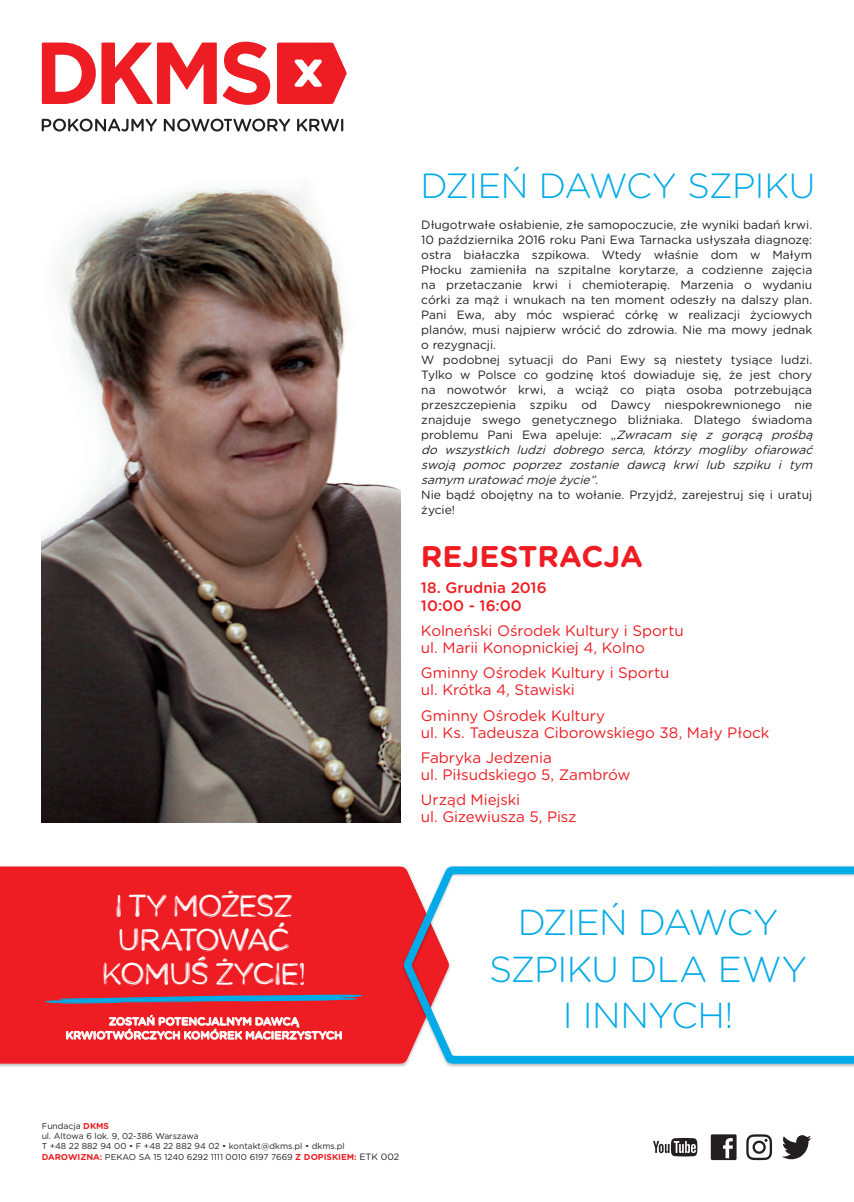
<style>
.page{position:relative;width:854px;height:1202px;background:#fff}
.page>*{position:absolute;margin:0;border:0;box-sizing:border-box;transform-origin:0 0}
.t1{font:300 36.1px/46.4px "Gotham Rounded";letter-spacing:-.03em;color:#00abe7;text-align:center}
.t2{font:300 35px "Gotham Rounded";letter-spacing:-.02em;color:#00abe7}
.t3{font:32.8px/33.8px "DKMS Brushed";letter-spacing:-.02em;color:#fff;text-align:center}
.t4{font:700 29.9px "Gotham Rounded";color:#ee1d23}
.t5{font:15.2px/17px "Gotham Rounded";letter-spacing:-.005em;color:#ee1d23}
.t6{font:500 15.2px/18.2px "Gotham Rounded";letter-spacing:.005em;color:#ee1d23}
.t7{font:12px/15px "Gotham Rounded";color:#231f20}
.t8{font:500 10.9px/13.9px "Gotham Rounded";letter-spacing:-.005em;color:#fff;text-align:center}
.t9{font:8.6px/10.5px "Gotham Rounded";color:#231f20}
.s1{font-style:italic}
.s2{font-weight:700;color:#ee1d23}
.s3{font-size:9.2px}
</style>
<div class="page">
<div style="left:0;top:866px;width:401px;height:198px;background:#ee1d23"></div>
<img style="left:401px;top:867px;width:2px;height:196px">
<svg style="left:403px;top:866px;width:450px;height:198px"></svg>
<svg style="left:41px;top:994px;width:331px;height:10px;background:#7a6181"></svg>
<svg style="left:66px;top:1015px;width:275px;height:24px;background:#f36468"></svg>
<svg style="left:42px;top:42px;width:228px;height:63px"></svg>
<svg style="left:42px;top:119px;width:301px;height:13px"></svg>
<svg style="left:277px;top:43px;width:69px;height:61px"></svg>
<img style="left:42px;top:188px;width:358px;height:634px">
<svg style="left:653px;top:1138px;width:44px;height:18px"></svg>
<svg style="left:782px;top:1135px;width:29px;height:24px"></svg>
<div style="left:710px;top:1134px;width:26px;height:26px;background:#231f20"></div>
<svg style="left:723px;top:1138px;width:9px;height:20px"></svg>
<svg style="left:746px;top:1134px;width:25px;height:26px"></svg>
<h3 class="t3" style="left:103px;top:890px;width:204px">I TY MOŻESZ<br>URATOWAĆ<br>KOMUŚ ŻYCIE!</h3>
<p class="t8" style="left:66px;top:1014px;width:278px">ZOSTAŃ POTENCJALNYM DAWCĄ<br>KRWIOTWÓRCZYCH KOMÓREK MACIERZYSTYCH</p>
<h2 class="t2" style="left:420px;top:162px;width:396px">DZIEŃ DAWCY SZPIKU</h2>
<p class="t7" style="left:421px;top:217px;width:396px">Długotrwałe osłabienie, złe samopoczucie, złe wyniki badań krwi.<br>10 października 2016 roku Pani Ewa Tarnacka usłyszała diagnozę: ostra białaczka szpikowa. Wtedy właśnie dom w Małym Płocku zamieniła na szpitalne korytarze, a codzienne zajęcia na przetaczanie krwi i chemioterapię. Marzenia o wydaniu córki za mąż i wnukach na ten moment odeszły na dalszy plan.<br>Pani Ewa, aby móc wspierać córkę w realizacji życiowych planów, musi najpierw wrócić do zdrowia. Nie ma mowy jednak o rezygnacji.<br>W podobnej sytuacji do Pani Ewy są niestety tysiące ludzi.<br>Tylko w Polsce co godzinę ktoś dowiaduje się, że jest chory na nowotwór krwi, a wciąż co piąta osoba potrzebująca przeszczepienia szpiku od Dawcy niespokrewnionego nie znajduje swego genetycznego bliźniaka. Dlatego świadoma problemu Pani Ewa apeluje: „<span class="s1">Zwracam się z gorącą prośbą do wszystkich ludzi dobrego serca, którzy mogliby ofiarować swoją pomoc poprzez zostanie dawcą krwi lub szpiku i tym samym uratowaćmojeżycie”</span>.<br>Nie bądź obojętny na to wołanie. Przyjdź, zarejestruj się i uratuj życie!</p>
<h3 class="t4" style="left:421px;top:535px;width:223px">REJESTRACJA</h3>
<p class="t6" style="left:421px;top:577px;width:127px">18. Grudnia 2016<br>10:00 - 16:00</p>
<p class="t5" style="left:421px;top:621px;width:264px">Kolneński Ośrodek Kultury i Sportu ul. Marii Konopnickiej 4, Kolno</p>
<p class="t5" style="left:421px;top:664px;width:250px">Gminny Ośrodek Kultury i Sportu ul. Krótka 4, Stawiski</p>
<p class="t5" style="left:421px;top:706px;width:350px">Gminny Ośrodek Kultury<br>ul. Ks. Tadeusza Ciborowskiego 38, Mały Płock</p>
<p class="t5" style="left:421px;top:748px;width:211px">Fabryka Jedzenia<br>ul. Piłsudskiego 5, Zambrów</p>
<p class="t5" style="left:421px;top:791px;width:157px">Urząd Miejski<br>ul. Gizewiusza 5, Pisz</p>
<h1 class="t1" style="left:489px;top:897px;width:320px">DZIEŃ DAWCY<br>SZPIKU DLA EWY<br>I INNYCH!</h1>
<p class="t9" style="left:42px;top:1120px;width:359px">Fundacja <span class="s2">DKMS<br></span>ul. Altowa 6 lok. 9, 02-386 Warszawa<br>T +48 22 882 94 00 • F +48 22 882 94 02 • kontakt@dkms.pl • dkms.pl <span class="s2">DAROWIZNA:</span> PEKAO SA 15 1240 6292 1111 0010 6197 7669 <span class="s2">Z DOPISKIEM:</span> <span class="s3">ETK 002</span></p>
</div>
